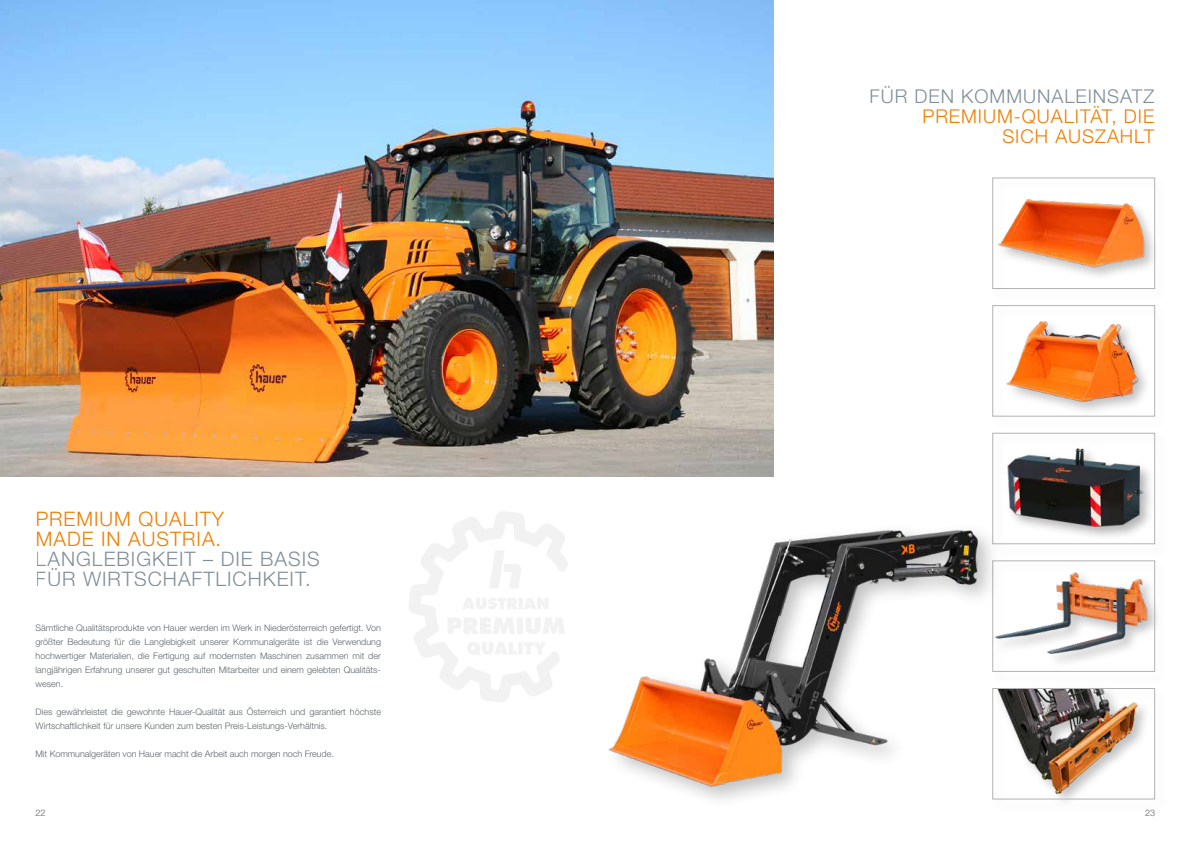
<style>
.page{position:relative;width:1191px;height:842px;background:#fff}
.page>*{position:absolute;margin:0;border:0;box-sizing:border-box;transform-origin:0 0}
.t1{font:300 20px/20px "Helvetica Neue LT Pro";letter-spacing:.05em;color:#808f97}
.t2{font:300 20px/20px "Helvetica Neue LT Pro";letter-spacing:.05em;color:#ef7d00}
.t3{font:300 19px/20px "Helvetica Neue LT Pro";letter-spacing:.05em;color:#ef7d00;text-align:right}
.t4{font:300 19px "Helvetica Neue LT Pro";letter-spacing:.05em;color:#808f97}
.t5{font:300 9px/14px "Helvetica Neue LT Pro";color:#5d656c;text-align:justify}
</style>
<div class="page">
<img style="left:997px;top:199px;width:156px;height:78px">
<div style="left:992px;top:178px;width:163px;height:111px;border:1px solid #b3b2b2"></div>
<div style="left:989px;top:302px;width:181px;height:130px;background:#000;opacity:.25"></div>
<img style="left:994px;top:307px;width:159px;height:107px">
<div style="left:992px;top:305px;width:163px;height:111px;border:1px solid #b3b2b2"></div>
<div style="left:989px;top:429px;width:181px;height:130px;background:#000;opacity:.3"></div>
<img style="left:999px;top:436px;width:153px;height:95px">
<div style="left:992px;top:433px;width:163px;height:111px;border:1px solid #b3b2b2"></div>
<div style="left:989px;top:685px;width:181px;height:130px;background:#000;opacity:.25"></div>
<img style="left:1001px;top:690px;width:152px;height:107px">
<div style="left:992px;top:688px;width:163px;height:111px;border:1px solid #b3b2b2"></div>
<div style="left:989px;top:557px;width:181px;height:130px;background:#fdfdfd"></div>
<img style="left:1001px;top:572px;width:152px;height:90px">
<div style="left:992px;top:561px;width:163px;height:111px;border:1px solid #b3b2b2"></div>
<img style="left:0;top:0;width:773px;height:476px">
<svg style="left:409px;top:511px;width:159px;height:191px"></svg>
<div style="left:604px;top:522px;width:397px;height:287px;background:#000;opacity:.25"></div>
<img style="left:606px;top:526px;width:375px;height:283px">
<h1 class="t2" style="left:36px;top:509px;width:190px">PREMIUM QUALITY<br>MADE IN AUSTRIA.</h1>
<h1 class="t1" style="left:36px;top:548px;width:286px">LANGLEBIGKEIT – DIE BASIS<br>FÜR WIRTSCHAFTLICHKEIT.</h1>
<p class="t5" style="left:36px;top:621px;width:347px">Sämtliche Qualitätsprodukte von Hauer werden im Werk in Niederösterreich gefertigt. Von größter Bedeutung für die Langlebigkeit unserer Kommunalgeräte ist die Verwendung hochwertiger Materialien, die Fertigung auf modernsten Maschinen zusammen mit der langjährigen Erfahrung unserer gut geschulten Mitarbeiter und einem gelebten Qualitäts&shy;wesen.</p>
<p class="t5" style="left:36px;top:705px;width:347px">Dies gewährleistet die gewohnte Hauer-Qualität aus Österreich und garantiert höchste<br>Wirtschaftlichkeit für unsere Kunden zum besten Preis-Leistungs-Verhältnis.</p>
<p class="t5" style="left:36px;top:747px;width:300px">Mit Kommunalgeräten von Hauer macht die Arbeit auch morgen noch Freude.</p>
<h2 class="t4" style="left:869px;top:84px;width:286px">FÜR DEN KOMMUNALEINSATZ</h2>
<h2 class="t3" style="left:922px;top:106px;width:233px">PREMIUM-QUALITÄT, DIE<br>SICH AUSZAHLT</h2>
<p class="t5" style="left:35px;top:805px;width:12px">22</p>
<p class="t5" style="left:1145px;top:805px;width:12px">23</p>
</div>
